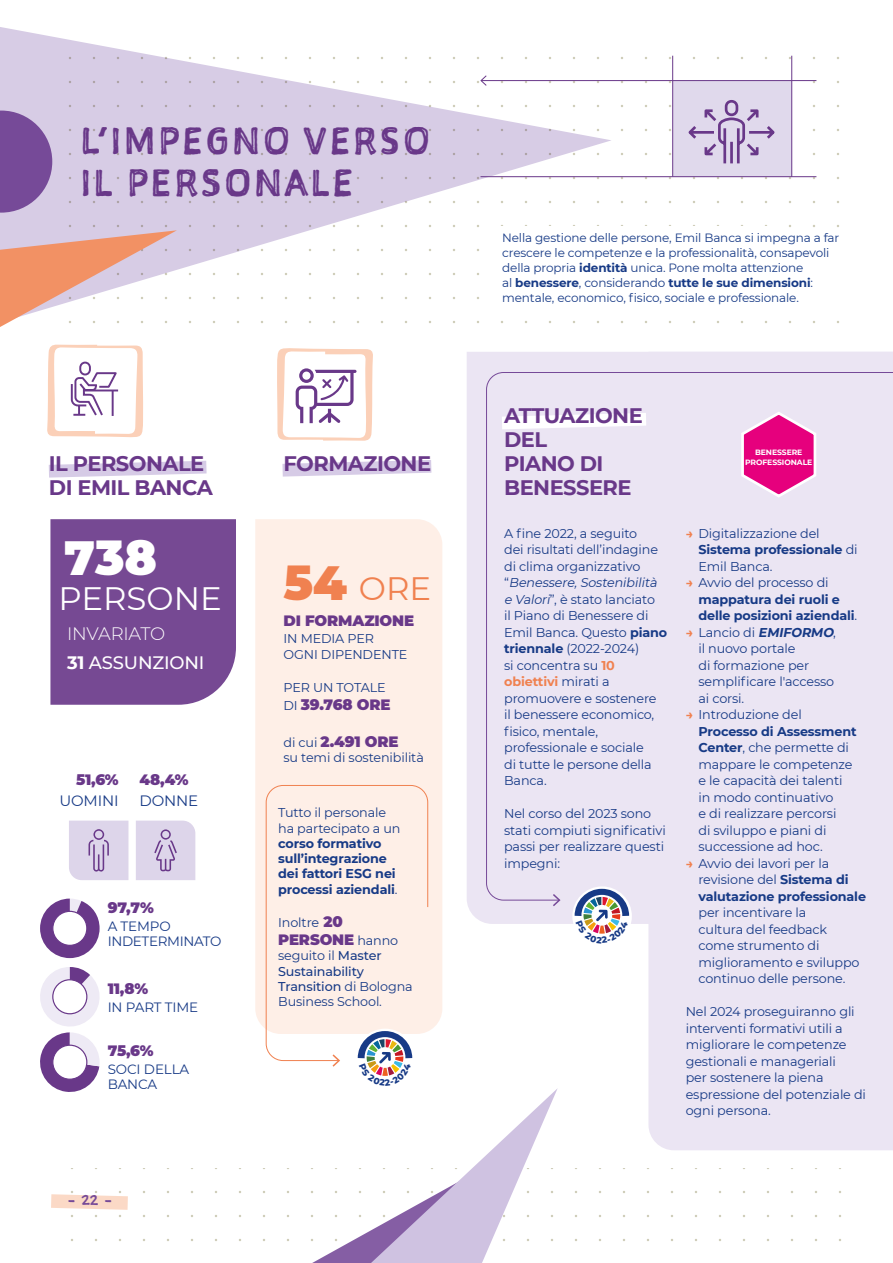
<style>
.page{position:relative;width:893px;height:1263px;background:#fff}
.page>*{position:absolute;margin:0;border:0;box-sizing:border-box;transform-origin:0 0}
.t1{font:900 48px "Montserrat";color:#fff}
.t2{font:36px/42px "Sketchnote Square";letter-spacing:.08em;color:#693889}
.t3{font:32.4px "Montserrat";color:#fff}
.t4{font:32.4px "Montserrat";color:#f08150}
.t5{font:700 21px/24px "Montserrat";letter-spacing:-.025em;color:#693889}
.t6{font:500 18px/28.5px "Montserrat";letter-spacing:-.01em;color:#fff}
.t7{font:900 15px "Montserrat";letter-spacing:-.01em;color:#693889}
.t8{font:15px "Montserrat";letter-spacing:-.01em;color:#173a86}
.t9{font:13.5px/15px "Montserrat";letter-spacing:-.01em;color:#173a86}
.t10{font:13.5px "Sketchnote Text";color:#764a98}
.t11{font:12.75px/16.5px "Montserrat";letter-spacing:-.01em;color:#173a86}
.t12{font:700 12.75px/16.5px "Montserrat";letter-spacing:-.01em;color:#173a86}
.t13{font:12px/15px "Montserrat";letter-spacing:-.01em;color:#173a86}
.t14{font:700 7.65px/9.9px "Montserrat";letter-spacing:-.01em;color:#fff;text-align:center}
.s1{font-weight:300}
.s2{font-weight:700}
.s3{font-weight:900;font-size:48px}
.s4{font-weight:400;font-size:12.75px;color:#173a86}
.s5{font-weight:400}
.s6{font-weight:900;font-size:15px;color:#693889}
.s7{font-weight:500}
.s8{font-style:italic}
.s9{font-weight:700;color:#f08150}
.s10{color:#f08150}
.s11{font-weight:700;font-style:italic}
</style>
<div class="page">
<div style="left:467px;top:352px;width:181px;height:572px;background:#ebe5f3"></div>
<svg style="left:0;top:27px;width:70px;height:203px;background:#dad0e7"></svg>
<div style="left:648px;top:352px;width:245px;height:798px;background:#ebe5f3"></div>
<div style="left:255px;top:519px;width:187px;height:509px;background:#feefe7"></div>
<svg style="left:49px;top:461px;width:158px;height:17px"></svg>
<svg style="left:282px;top:460px;width:149px;height:17px"></svg>
<svg style="left:49px;top:40px;width:790px;height:283px"></svg>
<svg style="left:51px;top:1194px;width:77px;height:16px"></svg>
<div style="left:673px;top:81px;width:119px;height:96px;background:#e0d9ec"></div>
<hr style="left:672px;top:56px;width:1px;height:121px;background:#693889">
<hr style="left:791px;top:56px;width:1px;height:121px;background:#693889">
<hr style="left:481px;top:80px;width:335px;height:1px;background:#693889">
<svg style="left:480px;top:75px;width:7px;height:11px"></svg>
<hr style="left:480px;top:176px;width:336px;height:1px;background:#693889">
<div style="left:497px;top:226px;width:283px;height:91px;background:#fff"></div>
<div style="left:502px;top:230px;width:346px;height:87px;background:#fff"></div>
<svg style="left:688px;top:100px;width:87px;height:64px"></svg>
<svg style="left:47px;top:344px;width:96px;height:94px"></svg>
<svg style="left:69px;top:821px;width:59px;height:59px;background:#d6cbe4"></svg>
<svg style="left:136px;top:821px;width:59px;height:59px;background:#d6cbe4"></svg>
<div style="left:50px;top:519px;width:186px;height:186px;background:#764993"></div>
<svg style="left:277px;top:348px;width:96px;height:93px"></svg>
<svg style="left:40px;top:898px;width:60px;height:60px"></svg>
<svg style="left:40px;top:967px;width:60px;height:125px"></svg>
<div style="left:53px;top:911px;width:34px;height:34px;background:#fff;border-radius:50%"></div>
<div style="left:52px;top:911px;width:35px;height:35px;border:1px solid #693889;border-radius:50%"></div>
<div style="left:53px;top:980px;width:34px;height:34px;background:#fff;border-radius:50%"></div>
<div style="left:52px;top:979px;width:35px;height:35px;border:1px solid #693889;border-radius:50%"></div>
<div style="left:53px;top:1045px;width:34px;height:34px;background:#fff;border-radius:50%"></div>
<div style="left:52px;top:1044px;width:35px;height:36px;border:1px solid #693889;border-radius:50%"></div>
<div style="left:486px;top:372px;width:407px;height:529px;background:#ebe5f3"></div>
<svg style="left:740px;top:410px;width:79px;height:89px;background:#e95fae"></svg>
<svg style="left:0;top:230px;width:177px;height:97px"></svg>
<svg style="left:0;top:111px;width:52px;height:102px;background:#8964a7"></svg>
<svg style="left:265px;top:785px;width:373px;height:478px"></svg>
<h2 class="t2" style="left:81px;top:120px;width:351px">L’IMPEGNO VERSO<br>IL PERSONALE</h2>
<h3 class="t5" style="left:49px;top:451px;width:165px">IL PERSONALE<br>DI EMIL BANCA</h3>
<h3 class="t5" style="left:283px;top:451px;width:149px">FORMAZIONE</h3>
<h1 class="t1" style="left:64px;top:522px;width:94px">738</h1>
<h3 class="t3" style="left:59px;top:577px;width:165px">PERSONE</h3>
<h3 class="t6" style="left:67px;top:619px;width:139px"><span class="s1">INVARIATO<br></span><span class="s2">31</span> ASSUNZIONI</h3>
<p class="t7" style="left:76px;top:768px;width:44px">51,6%</p>
<p class="t8" style="left:59px;top:790px;width:61px">UOMINI</p>
<p class="t7" style="left:139px;top:768px;width:51px">48,4%</p>
<p class="t8" style="left:139px;top:790px;width:60px">DONNE</p>
<p class="t7" style="left:108px;top:896px;width:48px">97,7%</p>
<p class="t9" style="left:108px;top:918px;width:115px">A TEMPO<br>INDETERMINATO</p>
<p class="t7" style="left:108px;top:977px;width:42px">11,8%</p>
<p class="t9" style="left:108px;top:999px;width:92px">IN PART TIME</p>
<p class="t7" style="left:108px;top:1039px;width:47px">75,6%</p>
<p class="t9" style="left:108px;top:1061px;width:83px">SOCI DELLA<br>BANCA</p>
<p class="t10" style="left:68px;top:1191px;width:46px">- 22 -</p>
<h3 class="t4" style="left:283px;top:566px;width:149px"><span class="s3">54</span> ORE</h3>
<p class="t7" style="left:283px;top:609px;width:132px">DI FORMAZIONE</p>
<p class="t11" style="left:283px;top:629px;width:125px">IN MEDIA PER<br>OGNI DIPENDENTE</p>
<p class="t11" style="left:283px;top:679px;width:104px">PER UN TOTALE</p>
<p class="t7" style="left:283px;top:693px;width:109px"><span class="s4">DI</span> 39.768 ORE</p>
<p class="t7" style="left:283px;top:730px;width:117px"><span class="s4">di cui</span> 2.491 ORE</p>
<p class="t11" style="left:283px;top:749px;width:142px">su temi di sostenibilità</p>
<p class="t11" style="left:278px;top:804px;width:124px;line-height:15.3px">Tutto il personale ha partecipato a un</p>
<p class="t12" style="left:278px;top:835px;width:121px;line-height:15.3px">corso formativo sull’integrazione dei fattori ESG nei processi aziendali<span class="s5">.</span></p>
<p class="t11" style="left:278px;top:914px;width:66px">Inoltre <span class="s6">20</span></p>
<p class="t7" style="left:278px;top:928px;width:122px">PERSONE <span class="s4">hanno</span></p>
<p class="t11" style="left:278px;top:948px;width:136px;line-height:15.3px">seguito il <span class="s7">Master<br>Sustainability<br>Transition</span> di Bologna<br>Business School.</p>
<p class="t13" style="left:502px;top:230px;width:339px">Nella gestione delle persone, Emil Banca si impegna a far crescere le competenze e la professionalità, consapevoli della propria <span class="s2">identità</span> unica. Pone molta attenzione<br>al <span class="s2">benessere</span>, considerando <span class="s2">tutte le sue dimensioni</span>: mentale, economico, fisico, sociale e professionale.</p>
<h3 class="t5" style="left:504px;top:402px;width:140px">ATTUAZIONE<br>DEL<br>PIANO DI<br>BENESSERE</h3>
<p class="t11" style="left:504px;top:524px;width:165px">A fine 2022, a seguito<br>dei risultati dell’indagine di clima organizzativo<br>“ <span class="s8">Benessere,Sostenibilità e Valori</span>”, è stato lanciato<br>il Piano di Benessere di<br>Emil Banca. Questo <span class="s2">piano triennale</span> (2022-2024)<br>si concentra su <span class="s9">10 obiettivi</span> mirati a promuovere e sostenere<br>il benessere economico, fisico, mentale, professionale e sociale<br>di tutte le persone della<br>Banca.</p>
<p class="t11" style="left:504px;top:805px;width:163px">Nel corso del 2023 sono stati compiuti significativi passi per realizzare questi impegni:</p>
<p class="t14" style="left:745px;top:447px;width:69px">BENESSERE<br>PROFESSIONALE</p>
<p class="t11" style="left:698px;top:524px;width:161px;text-indent:-13px"><span class="s9">→</span> Digitalizzazione del<br><span class="s2">Sistema professionale</span> di<br>Emil Banca.</p>
<p class="t12" style="left:698px;top:574px;width:160px;text-indent:-13px"><span class="s10">→</span> <span class="s5">Avvio del processo di </span>mappatura dei ruoli e delle posizioni aziendali<span class="s5">.</span></p>
<p class="t11" style="left:698px;top:623px;width:139px;text-indent:-13px"><span class="s9">→</span> La n c i o d i <span class="s11">EMIFORMO</span>, il nuovo portale<br>di formazione per semplificare l'accesso ai corsi.</p>
<p class="t11" style="left:698px;top:706px;width:160px;text-indent:-13px"><span class="s9">→</span> Introduzione del<br><span class="s2">Processo di Assessment<br>Center</span>, che permette di mappare le competenze e le capacità dei talenti in modo continuativo<br>e di realizzare percorsi<br>di sviluppo e piani di successione ad hoc.</p>
<p class="t12" style="left:698px;top:854px;width:169px;text-indent:-13px"><span class="s10">→</span> <span class="s5">Avvio dei lavori per la revisione del</span> Sistema di valutazione professionale</p>
<p class="t11" style="left:698px;top:904px;width:163px">per incentivare la<br>cultura del feedback come strumento di miglioramento e sviluppo continuo delle persone.</p>
<p class="t11" style="left:686px;top:1003px;width:182px">Nel 2024 proseguiranno gli interventi formativi utili a migliorare le competenze gestionali e manageriali<br>per sostenere la piena espressione del potenziale di ogni persona.</p>
</div>
